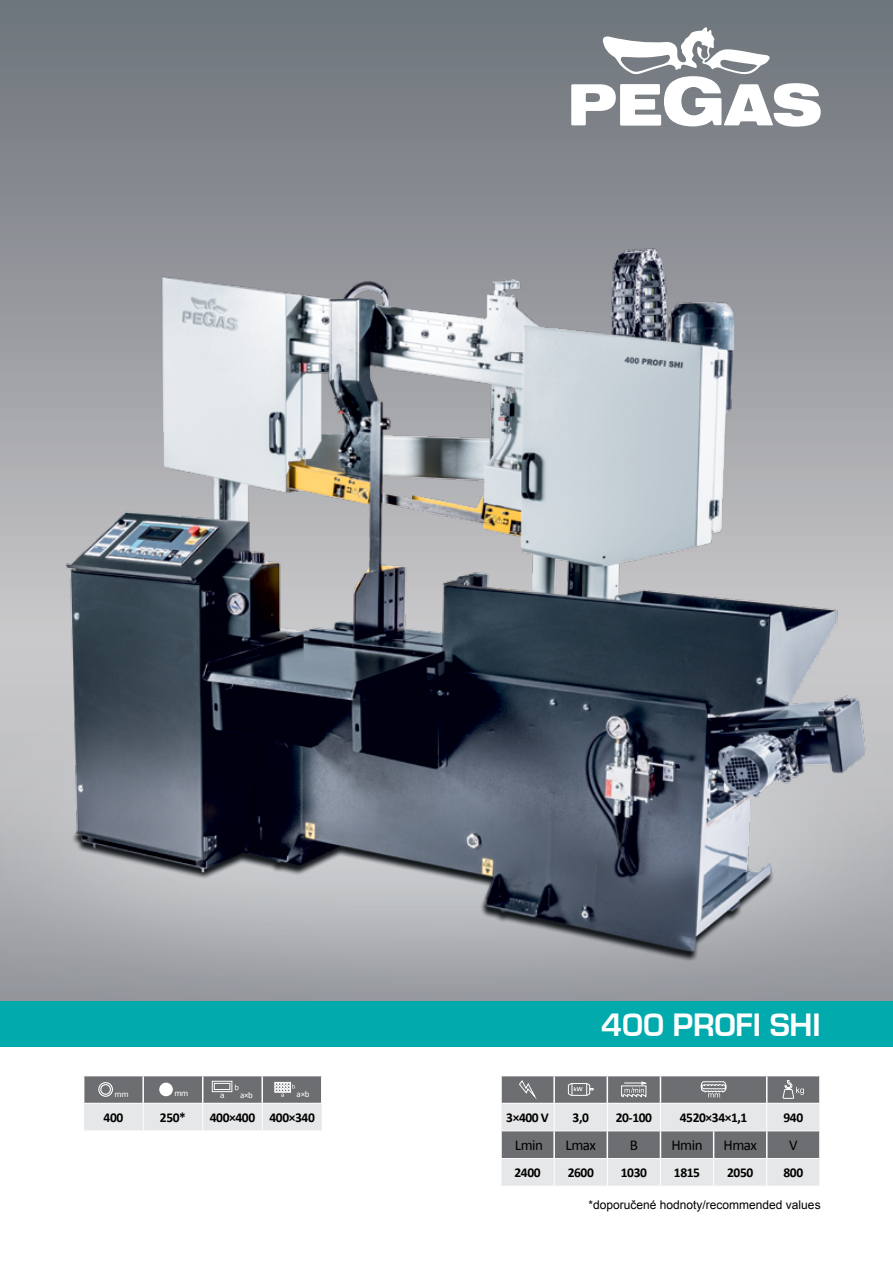
<style>
.page{position:relative;width:893px;height:1263px;background:#fff}
.page>*{position:absolute;margin:0;border:0;box-sizing:border-box;transform-origin:0 0}
.t1{font:30px "Euromode CE Bold";letter-spacing:-.01em;color:#fff}
.t2{font:15px "Calibri";letter-spacing:-.03em;color:#000}
.t3{font:700 13.5px "Calibri";letter-spacing:-.03em;color:#000}
.t4{font:12px "Arial";color:#000}
.t5{font:9px "Calibri";color:#fff}
.t6{font:5.25px "Euromode CE Bold";color:#fff}
</style>
<div class="page">
<div style="left:0;top:1001px;width:893px;height:51px;background:#00aaad"></div>
<div style="left:0;top:1048px;width:893px;height:215px;background:#fff"></div>
<svg style="left:571px;top:27px;width:250px;height:100px"></svg>
<img style="left:1px;top:235px;width:892px;height:734px">
<svg style="left:83px;top:1075px;width:239px;height:55px;background:#b4b5b7"></svg>
<svg style="left:501px;top:1075px;width:319px;height:111px;background:#b1b2b4"></svg>
<p class="t5" style="left:114px;top:1088px;width:16px">mm</p>
<p class="t5" style="left:174px;top:1087px;width:16px">mm</p>
<p class="t5" style="left:240px;top:1089px;width:14px">a×b</p>
<p class="t5" style="left:297px;top:1088px;width:14px">a×b</p>
<p class="t3" style="left:104px;top:1109px;width:21px">400</p>
<p class="t3" style="left:160px;top:1109px;width:28px">250*</p>
<p class="t3" style="left:210px;top:1109px;width:107px">400×400 400×340</p>
<h1 class="t1" style="left:601px;top:1007px;width:221px">400 PROFI SHI</h1>
<p class="t6" style="left:574px;top:1086px;width:10px">kW</p>
<p class="t3" style="left:506px;top:1109px;width:44px">3×400 V</p>
<p class="t3" style="left:573px;top:1109px;width:18px">3,0</p>
<p class="t3" style="left:616px;top:1109px;width:38px">20-100</p>
<p class="t3" style="left:680px;top:1109px;width:69px">4520×34×1,1</p>
<p class="t3" style="left:783px;top:1109px;width:21px">940</p>
<p class="t2" style="left:515px;top:1136px;width:30px">Lmin</p>
<p class="t2" style="left:565px;top:1136px;width:32px">Lmax</p>
<p class="t2" style="left:630px;top:1136px;width:10px">B</p>
<p class="t2" style="left:671px;top:1136px;width:33px">Hmin</p>
<p class="t2" style="left:723px;top:1136px;width:35px">Hmax</p>
<p class="t2" style="left:789px;top:1136px;width:10px">V</p>
<p class="t3" style="left:514px;top:1164px;width:28px">2400</p>
<p class="t3" style="left:568px;top:1164px;width:28px">2600</p>
<p class="t3" style="left:621px;top:1164px;width:28px">1030</p>
<p class="t3" style="left:674px;top:1164px;width:28px">1815</p>
<p class="t3" style="left:727px;top:1164px;width:28px">2050</p>
<p class="t3" style="left:783px;top:1164px;width:21px">800</p>
<p class="t4" style="left:588px;top:1197px;width:234px">*doporučené hodnoty/recommended values</p>
</div>
